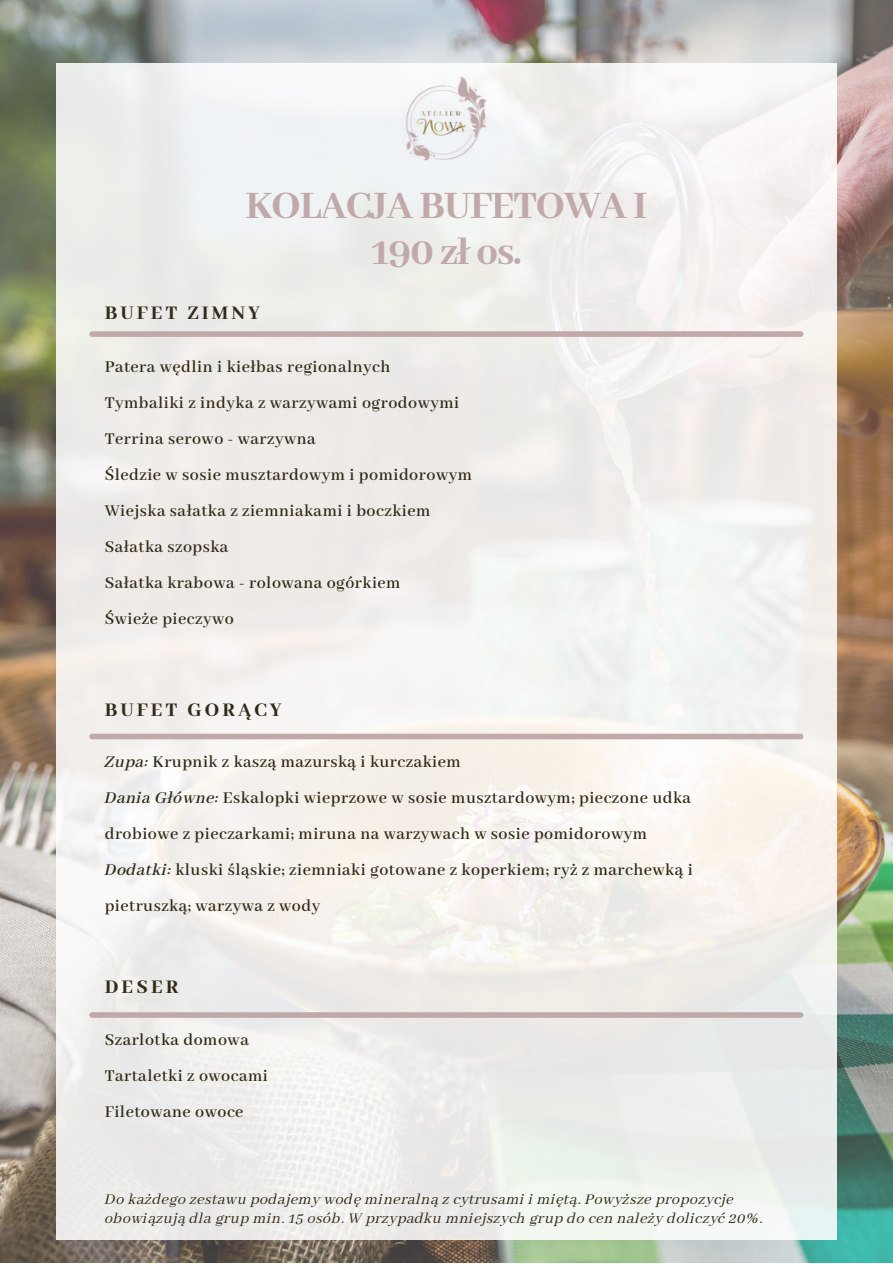
<style>
.page{position:relative;width:893px;height:1264px;background:#fff}
.page>*{position:absolute;margin:0;border:0;box-sizing:border-box;transform-origin:0 0}
.t1{font:800 42.3px/46px "Abhaya Libre";letter-spacing:-.02em;color:#c1a9a9;text-align:center}
.t2{font:800 21px "Abhaya Libre";letter-spacing:.15em;color:#312b18}
.t3{font:600 18px/36px "Abhaya Libre";letter-spacing:.025em;color:#312b18}
.t4{font:16.5px/19px "CA Generated";letter-spacing:.025em;color:#312b18}
.s1{font-family:"CA Generated";font-weight:400}
</style>
<div class="page">
<img style="left:0;top:0;width:892px;height:1262px">
<div style="left:56px;top:64px;width:780px;height:1175px;background:linear-gradient(to right,#efeeec,#f3f2ef)"></div>
<div style="left:92px;top:331px;width:708px;height:6px;background:#c1a9a9"></div>
<div style="left:92px;top:733px;width:708px;height:6px;background:#c1a9a9"></div>
<div style="left:92px;top:1012px;width:708px;height:5px;background:#c1a9a9"></div>
<img style="left:384px;top:75px;width:125px;height:87px">
<h1 class="t1" style="left:245px;top:184px;width:403px">KOLACJA BUFETOWA I<br>190 zł os.</h1>
<p class="t2" style="left:105px;top:301px;width:157px">BUFET ZIMNY</p>
<p class="t3" style="left:105px;top:350px;width:369px">Patera wędlin i kiełbas regionalnych<br>Tymbaliki z indyka z warzywami ogrodowymi<br>Terrina serowo - warzywna<br>Śledzie w sosie musztardowym i pomidorowym<br>Wiejska sałatka z ziemniakami i boczkiem<br>Sałatka szopska<br>Sałatka krabowa - rolowana ogórkiem<br>Świeże pieczywo</p>
<p class="t2" style="left:105px;top:698px;width:178px">BUFET GORĄCY</p>
<p class="t3" style="left:105px;top:744px;width:589px"><span class="s1">Zupa:</span> Krupnik z kaszą mazurską i kurczakiem<br><span class="s1">Dania Główne:</span> Eskalopki wieprzowe w sosie musztardowym; pieczone udka drobiowe z pieczarkami; miruna na warzywach w sosie pomidorowym <span class="s1">Dodatki:</span> kluski śląskie; ziemniaki gotowane z koperkiem; ryż z marchewką i pietruszką; warzywa z wody</p>
<p class="t2" style="left:105px;top:975px;width:75px">DESER</p>
<p class="t3" style="left:105px;top:1022px;width:165px">Szarlotka domowa<br>Tartaletki z owocami<br>Filetowane owoce</p>
<p class="t4" style="left:105px;top:1189px;width:659px">Do każdego zestawu podajemy wodę mineralną z cytrusami i miętą. Powyższe propozycje obowiązują dla grup min. 15 osób. W przypadku mniejszych grup do cen należy doliczyć 20%.</p>
</div>
